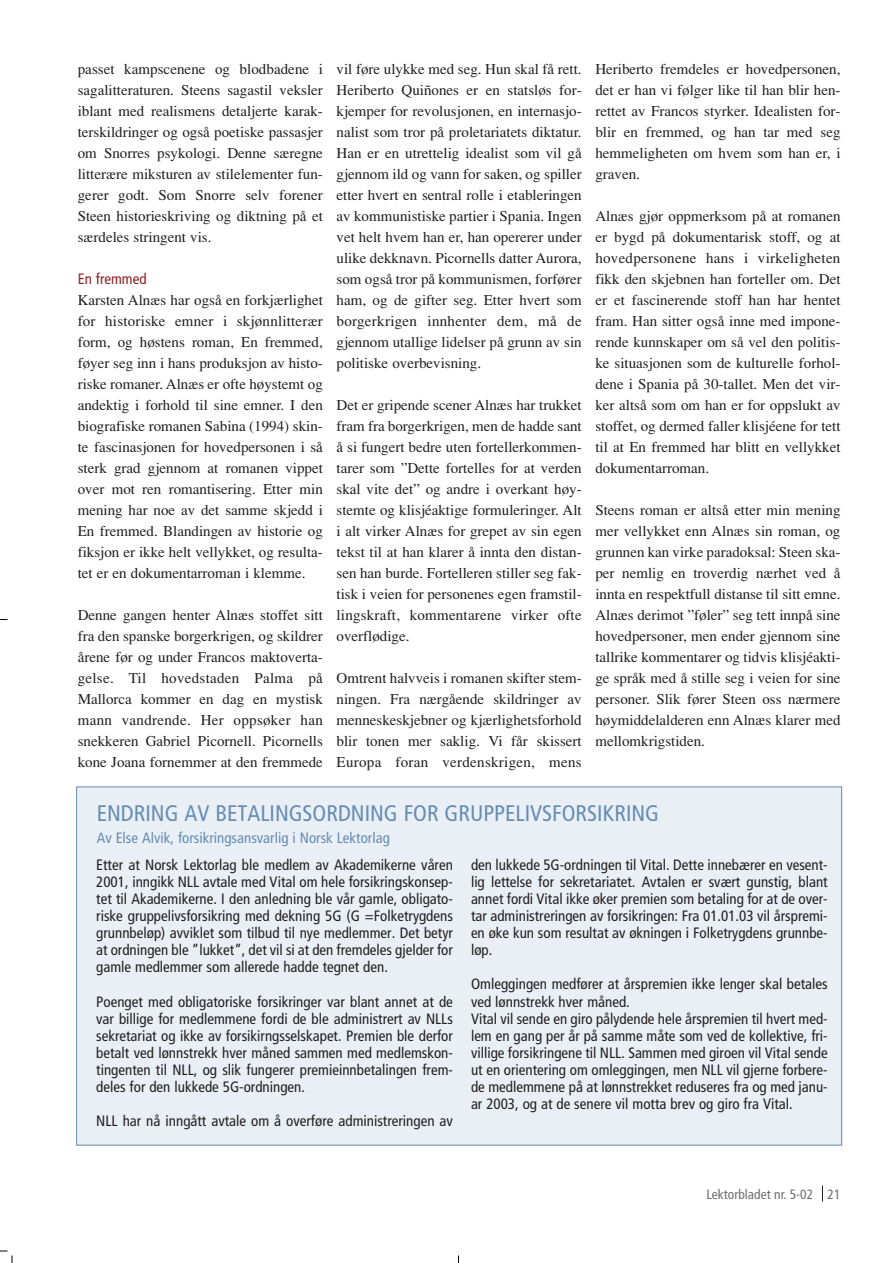
<style>
.page{position:relative;width:893px;height:1263px;background:#fff}
.page>*{position:absolute;margin:0;border:0;box-sizing:border-box;transform-origin:0 0}
.t1{font:condensed 22.5px "Frutiger";color:#648db4}
.t2{font:15px/21px "Times";color:#231f20;text-align:justify}
.t3{font:condensed 15px/17.1px "Frutiger";color:#231f20;text-align:justify}
.t4{font:condensed 15px "Frutiger";color:#648db4}
.t5{font:condensed 15px "Frutiger";color:#911f23}
.t6{font:condensed 13.5px "Frutiger";color:#6c6d70}
</style>
<div class="page">
<svg style="left:0;top:619px;width:843px;height:644px"></svg>
<p class="t2" style="left:78px;top:60px;width:247px">passet kampscenene og blodbadene i sagalitteraturen. Steens sagastil veksler iblant med realismens detaljerte karak&shy;terskildringer og også poetiske passasjer om Snorres psykologi. Denne særegne litterære miksturen av stilelementer fun&shy;gerer godt. Som Snorre selv forener Steen historieskriving og diktning på et særdeles stringent vis.</p>
<p class="t5" style="left:78px;top:273px;width:70px">En fremmed</p>
<p class="t2" style="left:78px;top:291px;width:247px">Karsten Alnæs har også en forkjærlighet for historiske emner i skjønnlitterær form, og høstens roman, En fremmed, føyer seg inn i hans produksjon av histo&shy;riske romaner. Alnæs er ofte høystemt og andektig i forhold til sine emner. I den biografiske romanen Sabina (1994) skin&shy;te fascinasjonen for hovedpersonen i så sterk grad gjennom at romanen vippet over mot ren romantisering. Etter min mening har noe av det samme skjedd i En fremmed. Blandingen av historie og fiksjon er ikke helt vellykket, og resulta&shy;tet er en dokumentarroman i klemme.</p>
<p class="t2" style="left:78px;top:606px;width:247px">Denne gangen henter Alnæs stoffet sitt fra den spanske borgerkrigen, og skildrer årene før og under Francos maktoverta&shy;gelse. Til hovedstaden Palma på Mallorca kommer en dag en mystisk mann vandrende. Her oppsøker han snekkeren Gabriel Picornell. Picornells kone Joana fornemmer at den fremmede</p>
<p class="t2" style="left:336px;top:60px;width:247px">vil føre ulykke med seg. Hun skal få rett.<br>Heriberto Quiñones er en statsløs for&shy;kjemper for revolusjonen, en internasjo&shy;nalist som tror på proletariatets diktatur.<br>Han er en utrettelig idealist som vil gå gjennom ild og vann for saken, og spiller etter hvert en sentral rolle i etableringen av kommunistiske partier i Spania. Ingen vet helt hvem han er, han opererer under ulike dekknavn. Picornells datter Aurora, som også tror på kommunismen, forfører ham, og de gifter seg. Etter hvert som borgerkrigen innhenter dem, må de gjennom utallige lidelser på grunn av sin politiske overbevisning.</p>
<p class="t2" style="left:336px;top:396px;width:247px">Det er gripende scener Alnæs har trukket fram fra borgerkrigen, men de hadde sant å si fungert bedre uten fortellerkommen&shy;tarer som ”Dette fortelles for at verden skal vite det” og andre i overkant høy&shy;stemte og klisjéaktige formuleringer. Alt i alt virker Alnæs for grepet av sin egen tekst til at han klarer å innta den distan&shy;sen han burde. Fortelleren stiller seg fak&shy;tisk i veien for personenes egen framstil&shy;lingskraft, kommentarene virker ofte overflødige.</p>
<p class="t2" style="left:336px;top:669px;width:247px">Omtrent halvveis i romanen skifter stem&shy;ningen. Fra nærgående skildringer av menneskeskjebner og kjærlighetsforhold blir tonen mer saklig. Vi får skissert Europa foran verdenskrigen, mens</p>
<p class="t2" style="left:595px;top:60px;width:247px">Heriberto fremdeles er hovedpersonen, det er han vi følger like til han blir hen&shy;rettet av Francos styrker. Idealisten for&shy;blir en fremmed, og han tar med seg hemmeligheten om hvem som han er, i graven.</p>
<p class="t2" style="left:595px;top:207px;width:247px">Alnæs gjør oppmerksom på at romanen er bygd på dokumentarisk stoff, og at hovedpersonene hans i virkeligheten fikk den skjebnen han forteller om. Det er et fascinerende stoff han har hentet fram. Han sitter også inne med impone&shy;rende kunnskaper om så vel den politis&shy;ke situasjonen som de kulturelle forhol&shy;dene i Spania på 30-tallet. Men det vir&shy;ker altså som om han er for oppslukt av stoffet, og dermed faller klisjéene for tett til at En fremmed har blitt en vellykket dokumentarroman.</p>
<p class="t2" style="left:595px;top:501px;width:247px">Steens roman er altså etter min mening mer vellykket enn Alnæs sin roman, og grunnen kan virke paradoksal: Steen ska&shy;per nemlig en troverdig nærhet ved å innta en respektfull distanse til sitt emne.<br>Alnæs derimot ”føler” seg tett innpå sine hovedpersoner, men ender gjennom sine tallrike kommentarer og tidvis klisjéakti&shy;ge språk med å stille seg i veien for sine personer. Slik fører Steen oss nærmere høymiddelalderen enn Alnæs klarer med mellomkrigstiden.</p>
<h1 class="t1" style="left:97px;top:804px;width:564px">ENDRING AV BETALINGSORDNING FOR GRUPPELIVSFORSIKRING</h1>
<p class="t4" style="left:97px;top:831px;width:295px">Av Else Alvik, forsikringsansvarlig i Norsk Lektorlag</p>
<p class="t3" style="left:96px;top:857px;width:358px">Etter at Norsk Lektorlag ble medlem av Akademikerne våren 2001, inngikk NLL avtale med Vital om hele forsikringskonsep&shy;tet til Akademikerne. I den anledning ble vår gamle, obligato&shy;riske gruppelivsforsikring med dekning 5G (G =Folketrygdens grunnbeløp) avviklet som tilbud til nye medlemmer. Det betyr at ordningen ble ”lukket”, det vil si at den fremdeles gjelder for gamle medlemmer som allerede hadde tegnet den.</p>
<p class="t3" style="left:96px;top:994px;width:358px">Poenget med obligatoriske forsikringer var blant annet at de var billige for medlemmene fordi de ble administrert av NLLs sekretariat og ikke av forsikirngsselskapet. Premien ble derfor betalt ved lønnstrekk hver måned sammen med medlemskon&shy;tingenten til NLL, og slik fungerer premieinnbetalingen frem&shy;deles for den lukkede 5G-ordningen.</p>
<p class="t3" style="left:96px;top:1114px;width:358px">NLL har nå inngått avtale om å overføre administreringen av</p>
<p class="t3" style="left:471px;top:857px;width:358px">den lukkede 5G-ordningen til Vital. Dette innebærer en vesent&shy;lig lettelse for sekretariatet. Avtalen er svært gunstig, blant annet fordi Vital ikke øker premien som betaling for at de over&shy;tar administreringen av forsikringen: Fra 01.01.03 vil årspremi&shy;en øke kun som resultat av økningen i Folketrygdens grunnbe&shy;løp.</p>
<p class="t3" style="left:471px;top:977px;width:358px;text-align:left">Omleggingen medfører at årspremien ikke lenger skal betales ved lønnstrekk hver måned.<br>Vital vil sende en giro pålydende hele årspremien til hvert med&shy;lem en gang per år på samme måte som ved de kollektive, fri&shy;villige forsikringene til NLL. Sammen med giroen vil Vital sende ut en orientering om omleggingen, men NLL vil gjerne forbere&shy;de medlemmene på at lønnstrekket reduseres fra og med janu&shy;ar 2003, og at de senere vil motta brev og giro fra Vital.</p>
<p class="t6" style="left:706px;top:1189px;width:135px">Lektorbladet nr. 5-02 21</p>
</div>
